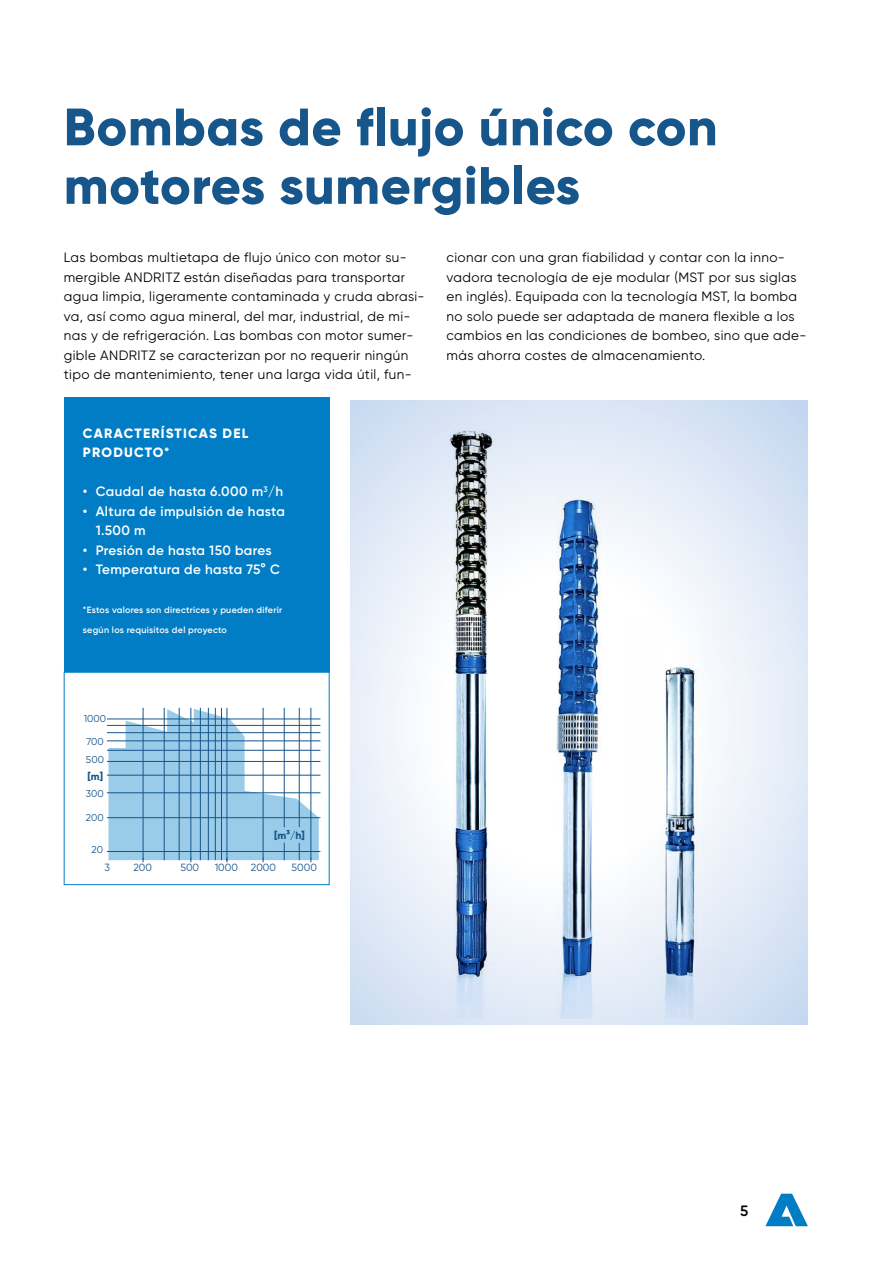
<style>
.page{position:relative;width:893px;height:1263px;background:#fff}
.page>*{position:absolute;margin:0;border:0;box-sizing:border-box;transform-origin:0 0}
.ANDRITZ_Level_2-3_He{font:800 52.5px/58.5px "Gilroy";letter-spacing:.01em;color:#17568b}
.t1{font:600 15px "Gilroy";color:#000}
.ANDRITZ_Level_2-3_Co{font:13.5px/19.5px "Gilroy";letter-spacing:.03em;color:#000}
.t2{font:600 13.5px/19.5px "Gilroy";letter-spacing:.03em;color:#fff}
.ANDRITZ_Level_2-3_Bu{font:800 13.5px "Gilroy";letter-spacing:.09em;color:#fff}
.t3{font:10.35px "Gilroy";color:#17568b}
.t4{font:800 10.35px "Gilroy";color:#17568b}
.t5{font:10.05px "Gilroy";color:#17568b}
.ANDRITZ_Level_2-3_Bu-2{font:600 9px/19.5px "Gilroy";letter-spacing:.025em;color:#fff}
</style>
<div class="page">
<svg style="left:765px;top:1194px;width:43px;height:32px"></svg>
<hr style="left:143px;top:708px;width:1px;height:154px;background:#17568b">
<hr style="left:164px;top:708px;width:1px;height:152px;background:#17568b">
<hr style="left:179px;top:708px;width:1px;height:152px;background:#17568b">
<hr style="left:191px;top:708px;width:1px;height:154px;background:#17568b">
<hr style="left:200px;top:708px;width:1px;height:152px;background:#17568b">
<hr style="left:208px;top:708px;width:1px;height:152px;background:#17568b">
<hr style="left:215px;top:708px;width:1px;height:152px;background:#17568b">
<hr style="left:221px;top:708px;width:1px;height:152px;background:#17568b">
<hr style="left:263px;top:708px;width:1px;height:154px;background:#17568b">
<hr style="left:284px;top:708px;width:1px;height:119px;background:#17568b">
<hr style="left:299px;top:708px;width:1px;height:119px;background:#17568b">
<hr style="left:311px;top:708px;width:1px;height:154px;background:#17568b">
<hr style="left:107px;top:817px;width:213px;height:1px;background:#17568b">
<hr style="left:107px;top:792px;width:213px;height:1px;background:#17568b">
<hr style="left:107px;top:775px;width:213px;height:1px;background:#17568b">
<hr style="left:107px;top:761px;width:213px;height:1px;background:#17568b">
<hr style="left:107px;top:750px;width:213px;height:1px;background:#17568b">
<hr style="left:107px;top:741px;width:213px;height:1px;background:#17568b">
<hr style="left:107px;top:732px;width:213px;height:1px;background:#17568b">
<hr style="left:107px;top:725px;width:213px;height:1px;background:#17568b">
<hr style="left:227px;top:708px;width:1px;height:154px;background:#17568b">
<hr style="left:107px;top:719px;width:213px;height:1px;background:#17568b">
<hr style="left:107px;top:851px;width:213px;height:1px;background:#17568b">
<svg style="left:108px;top:709px;width:211px;height:152px"></svg>
<div style="left:64px;top:397px;width:266px;height:275px;background:#007dc5"></div>
<svg style="left:351px;top:400px;width:457px;height:624px"></svg>
<img style="left:412px;top:406px;width:101px;height:613px">
<img style="left:626px;top:619px;width:110px;height:400px">
<img style="left:534px;top:485px;width:89px;height:534px">
<p class="ANDRITZ_Level_2-3_He" style="left:64px;top:97px;width:655px">Bombas de flujo único con motores sumergibles</p>
<p class="ANDRITZ_Level_2-3_Co" style="left:64px;top:248px;width:362px">Las bombas multietapa de flujo único con motor su&shy;mergible ANDRITZ están diseñadas para transportar agua limpia, ligeramente contaminada y cruda abrasi&shy;va, así como agua mineral, del mar, industrial, de mi&shy;nas y de refrigeración. Las bombas con motor sumer&shy;gible ANDRITZ se caracterizan por no requerir ningún tipo de mantenimiento, tener una larga vida útil, fun-</p>
<p class="ANDRITZ_Level_2-3_Co" style="left:446px;top:248px;width:361px">cionar con una gran fiabilidad y contar con la inno&shy;vadora tecnología de eje modular (MST por sus siglas en inglés). Equipada con la tecnología MST, la bomba no solo puede ser adaptada de manera flexible a los cambios en las condiciones de bombeo, sino que ade&shy;más ahorra costes de almacenamiento.</p>
<p class="ANDRITZ_Level_2-3_Bu" style="left:83px;top:425px;width:167px">CARACTERÍSTICAS DEL</p>
<p class="ANDRITZ_Level_2-3_Bu" style="left:83px;top:444px;width:88px">PRODUCTO*</p>
<p class="t2" style="left:83px;top:482px;width:202px">• Caudal de hasta 6.000 m<sup>3</sup>/h</p>
<p class="t2" style="left:96px;top:501px;width:191px;text-indent:-13px">• Altura de impulsión de hasta<br>1.500 m</p>
<p class="t2" style="left:83px;top:540px;width:190px">• Presión de hasta 150 bares</p>
<p class="t2" style="left:83px;top:560px;width:199px">• Temperatura de hasta 75° C</p>
<p class="ANDRITZ_Level_2-3_Bu-2" style="left:83px;top:600px;width:201px">*Estos valores son directrices y pueden diferir según los requisitos del proyecto</p>
<p class="t5" style="left:84px;top:712px;width:24px">1000</p>
<p class="t5" style="left:86px;top:754px;width:19px">500</p>
<p class="t5" style="left:86px;top:787px;width:19px">300</p>
<p class="t5" style="left:86px;top:811px;width:19px">200</p>
<p class="t5" style="left:86px;top:735px;width:19px">700</p>
<p class="t4" style="left:88px;top:769px;width:17px">[m]</p>
<p class="t5" style="left:92px;top:844px;width:13px">20</p>
<p class="t4" style="left:274px;top:829px;width:32px">[m3/h]</p>
<p class="t3" style="left:104px;top:861px;width:7px">3</p>
<p class="t3" style="left:133px;top:861px;width:20px">200</p>
<p class="t3" style="left:180px;top:861px;width:20px">500</p>
<p class="t3" style="left:215px;top:861px;width:63px">1000 2000</p>
<p class="t3" style="left:292px;top:861px;width:27px">5000</p>
<p class="t1" style="left:740px;top:1201px;width:10px">5</p>
</div>
